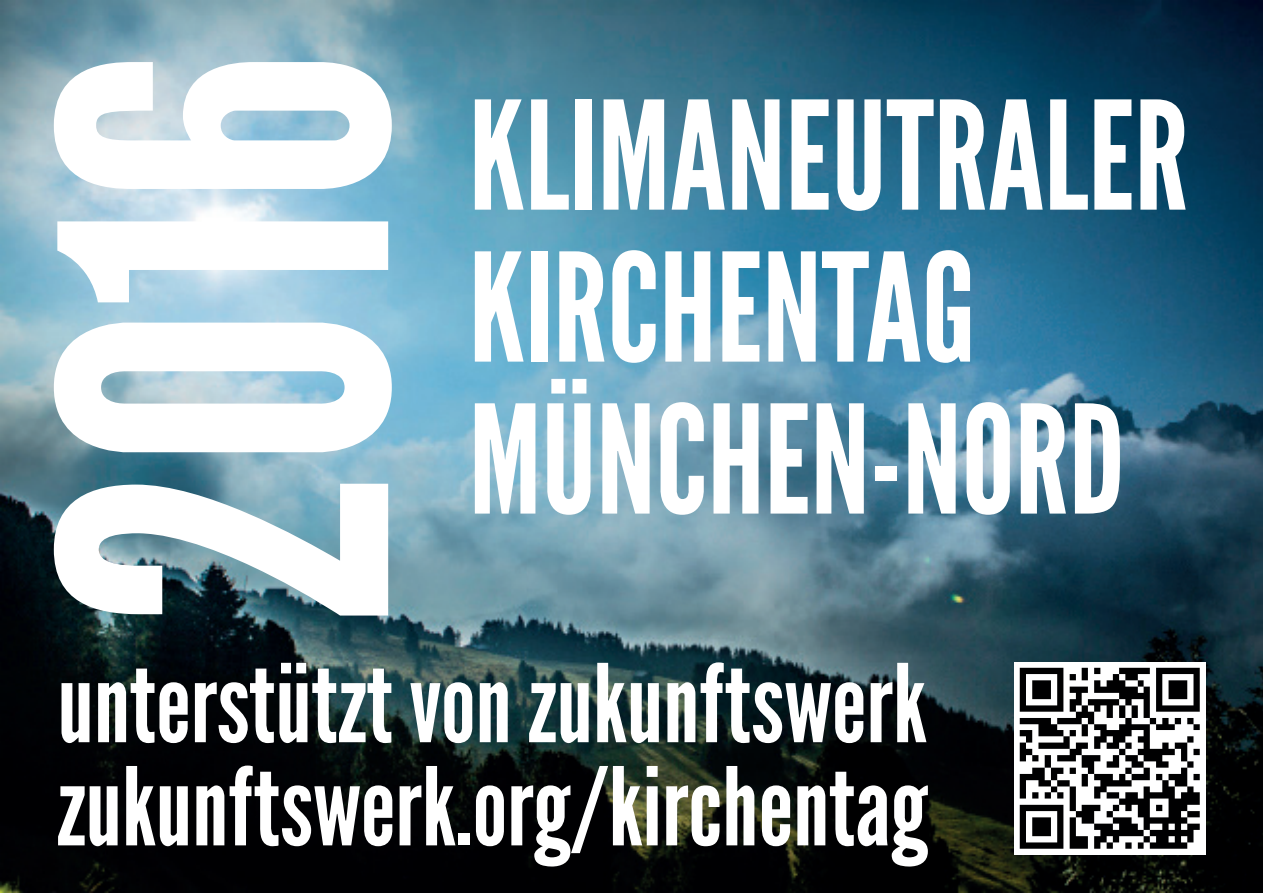
<style>
.page{position:relative;width:1263px;height:893px;background:#fff}
.page>*{position:absolute;margin:0;border:0;box-sizing:border-box;transform-origin:0 0}
.t1{font:450px "League Gothic";color:#fff}
.t2{font:150px/151.9px "League Gothic";color:#fff}
.t3{font:108px/103.2px "League Gothic";color:#fff}
</style>
<div class="page">
<img style="left:0;top:0;width:1263px;height:893px">
<img style="left:1014px;top:663px;width:191px;height:191px">
<h1 class="t1" style="left:-30px;top:628px;width:580px;rotate:-90deg">2016</h1>
<h2 class="t2" style="left:469px;top:83px;width:721px">KLIMANEUTRALER<br>KIRCHENTAG<br>MÜNCHEN-NORD</h2>
<p class="t3" style="left:57px;top:654px;width:872px">unterstützt von zukunftswerk zukunftswerk.org/kirchentag</p>
</div>
